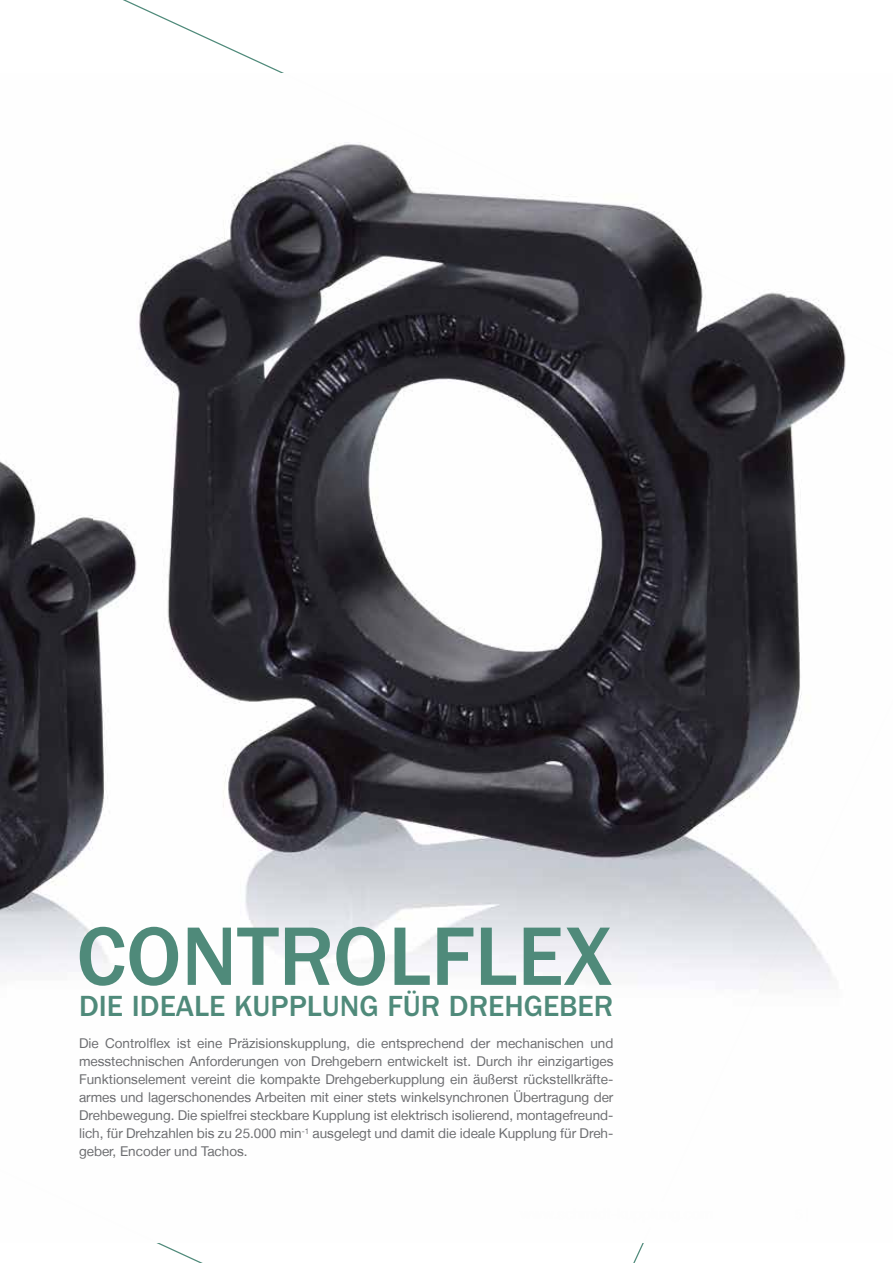
<style>
.page{position:relative;width:893px;height:1263px;background:#fff}
.page>*{position:absolute;margin:0;border:0;box-sizing:border-box;transform-origin:0 0}
.t1{font:500 85.8px "Franklin Gothic LT Pro";color:#4f8a7a}
.t2{font:500 30.15px "Franklin Gothic LT Pro";color:#4f8a7a}
.t3{font:13.5px/18px "Helvetica Neue LT";color:#6d6e71;text-align:justify}
</style>
<div class="page">
<img style="left:0;top:142px;width:846px;height:839px">
<h1 class="t1" style="left:76px;top:908px;width:537px">CONTROLFLEX</h1>
<h2 class="t2" style="left:79px;top:989px;width:536px">DIE IDEALE KUPPLUNG FÜR DREHGEBER</h2>
<p class="t3" style="left:79px;top:1034px;width:536px">Die Controlflex ist eine Präzisionskupplung, die entsprechend der mechanischen und messtechnischen Anforderungen von Drehgebern entwickelt ist. Durch ihr einzigartiges Funktionselement vereint die kompakte Drehgeberkupplung ein äußerst rückstellkräfte&shy;armes und lagerschonendes Arbeiten mit einer stets winkelsynchronen Übertragung der Drehbewegung. Die spielfrei steckbare Kupplung ist elektrisch isolierend, montagefreund&shy;lich, für Drehzahlen bis zu 25.000 min<sup>-1</sup> ausgelegt und damit die ideale Kupplung für Dreh&shy;geber, Encoder und Tachos.</p>
</div>
